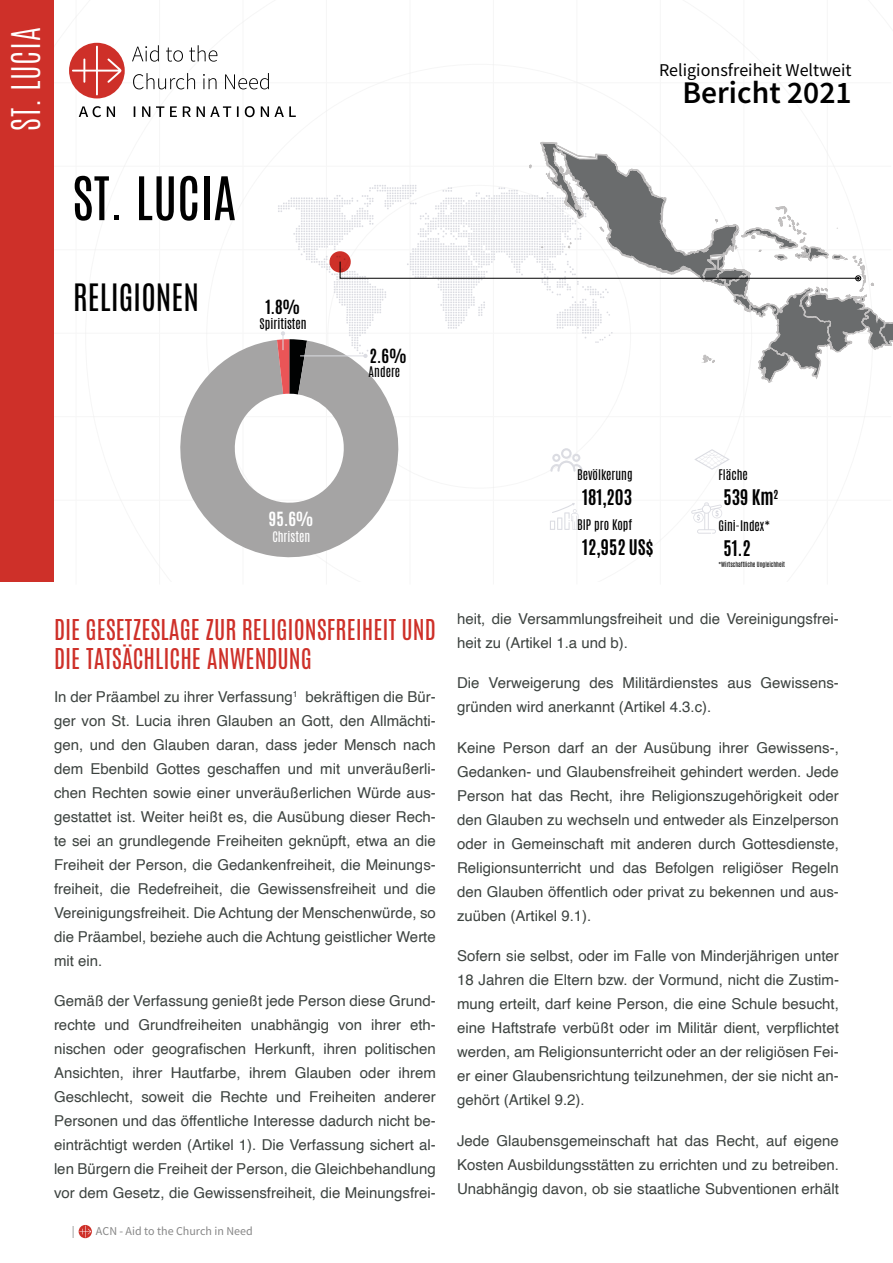
<style>
.page{position:relative;width:893px;height:1263px;background:#fff}
.page>*{position:absolute;margin:0;border:0;box-sizing:border-box;transform-origin:0 0}
.t1{font:51px "Antonio";color:#000}
.t2{font:300 33px "Antonio";letter-spacing:.025em;color:#fff}
.t3{font:600 31.5px "Source Sans Pro";color:#000}
.t4{font:31.5px "Antonio";color:#000}
.t5{font:24px/28.8px "Antonio";color:#ce3029}
.t6{font:700 18px "Antonio";color:#000}
.t7{font:18px "Source Sans Pro";color:#000}
.t8{font:700 16.35px "Antonio";color:#000}
.t9{font:700 16.35px "Antonio";color:#fff}
.t10{font:15px/24px "Helvetica";color:#3d4340;text-align:justify}
.t11{font:12.3px "Antonio";color:#000}
.t12{font:12.3px "Antonio";color:#fff}
.t13{font:12px "Source Sans Pro";color:#878787}
.t14{font:6px "Antonio";color:#000}
</style>
<div class="page">
<svg style="left:79px;top:1225px;width:12px;height:12px"></svg>
<hr style="left:76px;top:0;width:1px;height:584px;background:#ededed">
<hr style="left:159px;top:0;width:1px;height:584px;background:#ededed">
<hr style="left:243px;top:0;width:1px;height:584px;background:#ededed">
<hr style="left:326px;top:0;width:1px;height:584px;background:#ededed">
<hr style="left:410px;top:0;width:1px;height:584px;background:#ededed">
<hr style="left:493px;top:0;width:1px;height:584px;background:#ededed">
<hr style="left:577px;top:0;width:1px;height:584px;background:#ededed">
<hr style="left:660px;top:0;width:1px;height:584px;background:#ededed">
<hr style="left:744px;top:0;width:1px;height:584px;background:#ededed">
<hr style="left:827px;top:0;width:1px;height:584px;background:#ededed">
<svg style="left:132px;top:45px;width:164px;height:72px"></svg>
<svg style="left:79px;top:106px;width:36px;height:11px"></svg>
<div style="left:69px;top:43px;width:56px;height:55px;background:#ce3029;border-radius:50%"></div>
<svg style="left:72px;top:46px;width:49px;height:49px"></svg>
<div style="left:0;top:0;width:53px;height:581px;background:#ce3029"></div>
<svg style="left:550px;top:448px;width:32px;height:24px"></svg>
<svg style="left:550px;top:503px;width:28px;height:27px"></svg>
<svg style="left:691px;top:502px;width:31px;height:32px"></svg>
<svg style="left:694px;top:449px;width:36px;height:21px"></svg>
<svg style="left:180px;top:340px;width:219px;height:225px;fill:#a5a4a4"></svg>
<svg style="left:277px;top:142px;width:616px;height:252px"></svg>
<h2 class="t2" style="left:2px;top:131px;width:105px;rotate:-90deg">ST. LUCIA</h2>
<h1 class="t1" style="left:72px;top:161px;width:166px">ST. LUCIA</h1>
<h3 class="t4" style="left:73px;top:274px;width:127px">RELIGIONEN</h3>
<p class="t8" style="left:265px;top:295px;width:36px">1.8%</p>
<p class="t11" style="left:260px;top:314px;width:49px">Spiritisten</p>
<p class="t8" style="left:370px;top:343px;width:39px">2.6%</p>
<p class="t11" style="left:369px;top:363px;width:33px">Andere</p>
<p class="t7" style="left:659px;top:59px;width:194px">Religionsfreiheit Weltweit</p>
<h3 class="t3" style="left:682px;top:72px;width:171px">Bericht 2021</h3>
<p class="t9" style="left:269px;top:506px;width:46px">95.6%</p>
<p class="t12" style="left:272px;top:528px;width:39px">Christen</p>
<h3 class="t5" style="left:54px;top:615px;width:383px">DIE GESETZESLAGE ZUR RELIGIONSFREIHEIT UND<br>DIE TATSÄCHLICHE ANWENDUNG</h3>
<p class="t10" style="left:54px;top:685px;width:383px">In der Präambel zu ihrer Verfassung<sup>1</sup> bekräftigen die Bür&shy;ger von St. Lucia ihren Glauben an Gott, den Allmächti&shy;gen, und den Glauben daran, dass jeder Mensch nach dem Ebenbild Gottes geschaffen und mit unveräußerli&shy;chen Rechten sowie einer unveräußerlichen Würde aus&shy;gestattet ist. Weiter heißt es, die Ausübung dieser Rech&shy;te sei an grundlegende Freiheiten geknüpft, etwa an die Freiheit der Person, die Gedankenfreiheit, die Meinungs&shy;freiheit, die Redefreiheit, die Gewissensfreiheit und die Vereinigungsfreiheit. Die Achtung der Menschenwürde, so die Präambel, beziehe auch die Achtung geistlicher Werte mit ein.</p>
<p class="t10" style="left:54px;top:989px;width:383px">Gemäß der Verfassung genießt jede Person diese Grund&shy;rechte und Grundfreiheiten unabhängig von ihrer eth&shy;nischen oder geografischen Herkunft, ihren politischen Ansichten, ihrer Hautfarbe, ihrem Glauben oder ihrem Geschlecht, soweit die Rechte und Freiheiten anderer Personen und das öffentliche Interesse dadurch nicht be&shy;einträchtigt werden (Artikel 1). Die Verfassung sichert al&shy;len Bürgern die Freiheit der Person, die Gleichbehandlung vor dem Gesetz, die Gewissensfreiheit, die Meinungsfrei-</p>
<p class="t13" style="left:72px;top:1223px;width:4px">|</p>
<p class="t13" style="left:96px;top:1223px;width:158px">ACN - Aid to the Church in Need</p>
<p class="t11" style="left:577px;top:465px;width:57px">Bevölkerung</p>
<p class="t6" style="left:582px;top:484px;width:52px">181,203</p>
<p class="t11" style="left:577px;top:516px;width:57px">BIP pro Kopf</p>
<p class="t6" style="left:582px;top:534px;width:73px">12,952 US$</p>
<p class="t11" style="left:718px;top:465px;width:31px">Fläche</p>
<p class="t6" style="left:723px;top:484px;width:57px">539 Km<sup>2</sup></p>
<p class="t11" style="left:718px;top:516px;width:53px">Gini-Index*</p>
<p class="t14" style="left:718px;top:560px;width:68px">*Wirtschaftliche Ungleichheit</p>
<p class="t6" style="left:723px;top:535px;width:29px">51.2</p>
<p class="t10" style="left:457px;top:607px;width:383px">heit, die Versammlungsfreiheit und die Vereinigungsfrei&shy;heit zu (Artikel 1.a und b).</p>
<p class="t10" style="left:457px;top:671px;width:383px">Die Verweigerung des Militärdienstes aus Gewissens&shy;gründen wird anerkannt (Artikel 4.3.c).</p>
<p class="t10" style="left:457px;top:736px;width:383px">Keine Person darf an der Ausübung ihrer Gewissens-, Gedanken- und Glaubensfreiheit gehindert werden. Jede Person hat das Recht, ihre Religionszugehörigkeit oder den Glauben zu wechseln und entweder als Einzelperson oder in Gemeinschaft mit anderen durch Gottesdienste, Religionsunterricht und das Befolgen religiöser Regeln den Glauben öffentlich oder privat zu bekennen und aus&shy;zuüben (Artikel 9.1).</p>
<p class="t10" style="left:457px;top:944px;width:383px">Sofern sie selbst, oder im Falle von Minderjährigen unter 18 Jahren die Eltern bzw. der Vormund, nicht die Zustim&shy;mung erteilt, darf keine Person, die eine Schule besucht, eine Haftstrafe verbüßt oder im Militär dient, verpflichtet werden, am Religionsunterricht oder an der religiösen Fei&shy;er einer Glaubensrichtung teilzunehmen, der sie nicht an&shy;gehört (Artikel 9.2).</p>
<p class="t10" style="left:457px;top:1129px;width:383px">Jede Glaubensgemeinschaft hat das Recht, auf eigene Kosten Ausbildungsstätten zu errichten und zu betreiben.<br>Unabhängig davon, ob sie staatliche Subventionen erhält</p>
</div>
